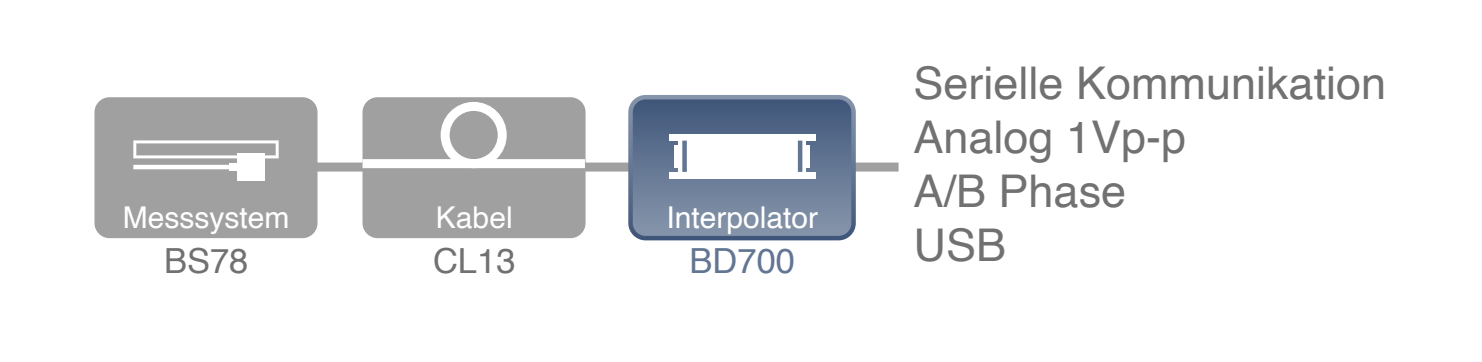
<style>
.page{position:relative;width:1482px;height:362px;background:#fff}
.page>*{position:absolute;margin:0;border:0;box-sizing:border-box;transform-origin:0 0}
.t1{font:45px/54px "Helvetica";color:#717171}
.t2{font:34.5px "Helvetica";color:#717171}
.t3{font:34.5px "Helvetica";color:#627592}
.t4{font:30px "Helvetica";color:#fff}
</style>
<div class="page">
<div style="left:94px;top:97px;width:224px;height:141px;background:#a0a0a0;border-radius:15px"></div>
<div style="left:237px;top:153px;width:27px;height:27px;background:#fff"></div>
<div style="left:230px;top:163px;width:7px;height:7px;background:#fff"></div>
<div style="left:133px;top:164px;width:104px;height:5px;background:#fff"></div>
<svg style="left:133px;top:140px;width:146px;height:18px"></svg>
<div style="left:283px;top:162px;width:616px;height:9px;background:#a0a0a0"></div>
<svg style="left:628px;top:95px;width:228px;height:145px"></svg>
<div style="left:679px;top:133px;width:127px;height:45px;background:#fff"></div>
<div style="left:675px;top:145px;width:135px;height:22px;background:#fff"></div>
<div style="left:669px;top:172px;width:147px;height:6px;background:#fff"></div>
<div style="left:669px;top:133px;width:147px;height:7px;background:#fff"></div>
<div style="left:682px;top:140px;width:5px;height:32px;background:#627592"></div>
<hr style="left:798px;top:140px;width:4px;height:32px;background:#627592">
<div style="left:363px;top:97px;width:223px;height:141px;background:#a0a0a0;border-radius:15px"></div>
<svg style="left:354px;top:97px;width:240px;height:75px"></svg>
<p class="t4" style="left:123px;top:194px;width:168px">Messsystem</p>
<p class="t2" style="left:164px;top:234px;width:86px">BS78</p>
<p class="t4" style="left:436px;top:194px;width:78px">Kabel</p>
<p class="t4" style="left:666px;top:194px;width:153px">Interpolator</p>
<p class="t2" style="left:433px;top:234px;width:84px">CL13</p>
<p class="t3" style="left:690px;top:234px;width:107px">BD700</p>
<p class="t1" style="left:914px;top:57px;width:474px">Serielle Kommunikation<br>Analog 1Vp-p<br>A/B Phase</p>
<p class="t1" style="left:914px;top:219px;width:94px">USB</p>
</div>
